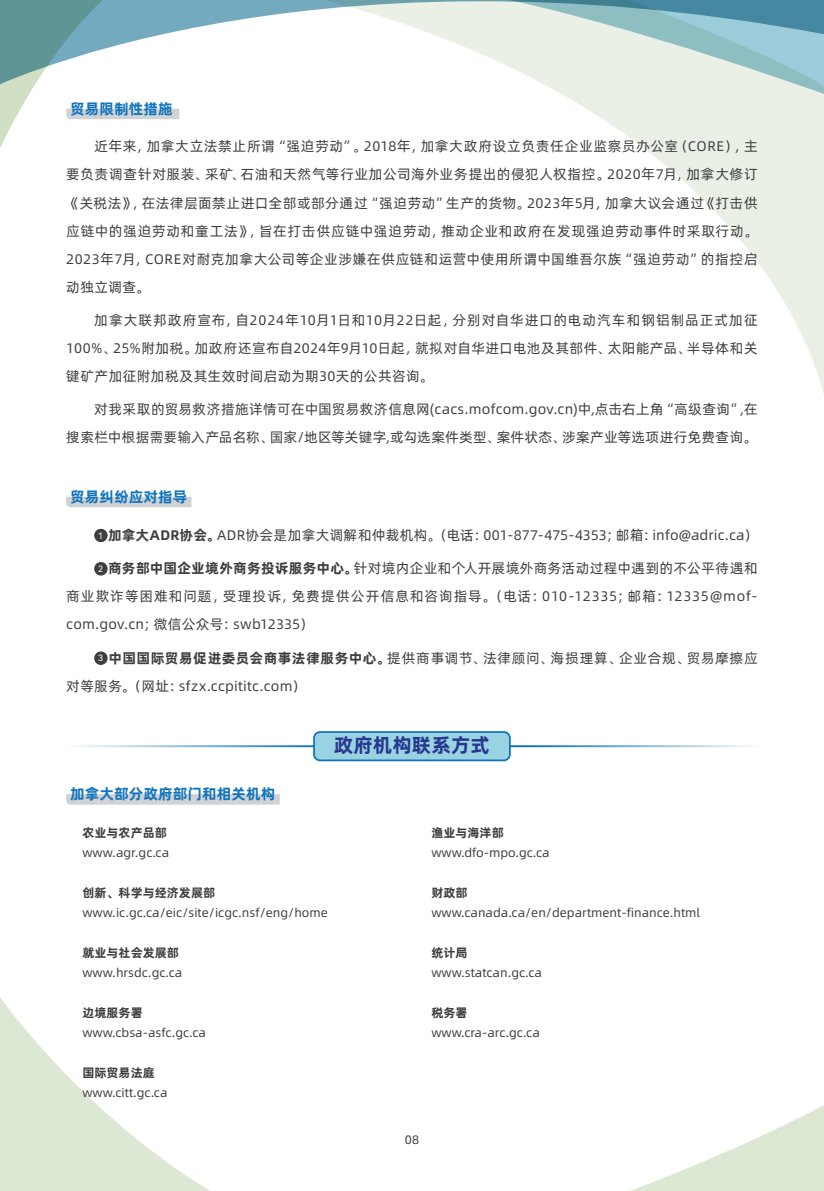
<style>
.page{position:relative;width:824px;height:1191px;background:#fff}
.page>*{position:absolute;margin:0;border:0;box-sizing:border-box;transform-origin:0 0}
.t1{font:700 19.78px "Alibaba Pu Hui Ti";color:#283890}
.t2{font:700 14.88px "Alibaba Pu Hui Ti";color:#1074bc}
.t3{font:13.83px/28px "Alibaba Pu Hui Ti";letter-spacing:.025em;color:#3e3e3f;text-align:justify}
.t4{font:12.25px "Alibaba Pu Hui Ti";color:#3e3e3f}
.t5{font:700 12.25px "Alibaba Pu Hui Ti";color:#3e3e3f}
.t6{font:8.75px "Harmony OS Sans SC";color:#fff}
.s1{font-weight:700}
</style>
<div class="page">
<svg style="left:0;top:997px;width:210px;height:194px"></svg>
<svg style="left:630px;top:1106px;width:193px;height:85px"></svg>
<svg style="left:562px;top:94px;width:261px;height:297px"></svg>
<svg style="left:557px;top:91px;width:266px;height:3px"></svg>
<svg style="left:179px;top:0;width:644px;height:91px"></svg>
<svg style="left:0;top:0;width:179px;height:148px"></svg>
<svg style="left:66px;top:497px;width:125px;height:10px"></svg>
<div style="left:314px;top:732px;width:196px;height:28px;background:#99d3e2;border-radius:6px"></div>
<div style="left:313px;top:731px;width:197px;height:30px;border:2px solid #1074bc;border-radius:6px"></div>
<div style="left:66px;top:794px;width:214px;height:10px;background:#d1d2d4"></div>
<div style="left:94px;top:529px;width:13px;height:13px;background:#3e3e3f;border-radius:50%"></div>
<div style="left:94px;top:562px;width:13px;height:13px;background:#3e3e3f;border-radius:50%"></div>
<div style="left:94px;top:651px;width:13px;height:13px;background:#3e3e3f;border-radius:50%"></div>
<p class="t2" style="left:70px;top:97px;width:104px">贸易限制性措施</p>
<p class="t3" style="left:66px;top:132px;width:693px;text-indent:28px">近年来，加拿大立法禁止所谓“强迫劳动”。2018年，加拿大政府设立负责任企业监察员办公室（CORE），主要负责调查针对服装、采矿、石油和天然气等行业加公司海外业务提出的侵犯人权指控。2020年7月，加拿大修订《关税法》，在法律层面禁止进口全部或部分通过“强迫劳动”生产的货物。2023年5月，加拿大议会通过《打击供应链中的强迫劳动和童工法》，旨在打击供应链中强迫劳动，推动企业和政府在发现强迫劳动事件时采取行动。2023年7月，CORE对耐克加拿大公司等企业涉嫌在供应链和运营中使用所谓中国维吾尔族“强迫劳动”的指控启动独立调查。</p>
<p class="t3" style="left:66px;top:305px;width:693px;text-indent:28px">加拿大联邦政府宣布，自2024年10月1日和10月22日起，分别对自华进口的电动汽车和钢铝制品正式加征100%、25%附加税。加政府还宣布自2024年9月10日起，就拟对自华进口电池及其部件、太阳能产品、半导体和关键矿产加征附加税及其生效时间启动为期30天的公共咨询。</p>
<p class="t3" style="left:66px;top:394px;width:693px;text-align:right">对我采取的贸易救济措施详情可在中国贸易救济信息网(cacs.mofcom.gov.cn)中,点击右上角“高级查询”,在<br>搜索栏中根据需要输入产品名称、国家/地区等关键字,或勾选案件类型、案件状态、涉案产业等选项进行免费查询。</p>
<p class="t2" style="left:70px;top:485px;width:119px">贸易纠纷应对指导</p>
<p class="t3" style="left:94px;top:520px;width:664px">①<span class="s1">加拿大ADR协会。</span>ADR协会是加拿大调解和仲裁机构。（电话：001-877-475-4353；邮箱：info@adric.ca）</p>
<p class="t3" style="left:66px;top:553px;width:693px;text-indent:28px">②<span class="s1">商务部中国企业境外商务投诉服务中心。</span>针对境内企业和个人开展境外商务活动过程中遇到的不公平待遇和商业欺诈等困难和问题，受理投诉，免费提供公开信息和咨询指导。（电话：010-12335；邮箱：12335@mof&shy;com.gov.cn；微信公众号：swb12335）</p>
<p class="t3" style="left:66px;top:643px;width:693px;text-indent:28px">③<span class="s1">中国国际贸易促进委员会商事法律服务中心。</span>提供商事调节、法律顾问、海损理算、企业合规、贸易摩擦应对等服务。（网址：sfzx.ccpititc.com）</p>
<p class="t6" style="left:98px;top:529px;width:6px">1</p>
<p class="t6" style="left:98px;top:563px;width:6px">2</p>
<p class="t6" style="left:98px;top:652px;width:6px">3</p>
<p class="t2" style="left:70px;top:782px;width:207px">加拿大部分政府部门和相关机构</p>
<h1 class="t1" style="left:334px;top:729px;width:158px">政府机构联系方式</h1>
<p class="t5" style="left:82px;top:823px;width:86px">农业与农产品部</p>
<p class="t4" style="left:82px;top:843px;width:88px">www.agr.gc.ca</p>
<p class="t5" style="left:82px;top:883px;width:134px">创新、科学与经济发展部</p>
<p class="t4" style="left:82px;top:903px;width:247px">www.ic.gc.ca/eic/site/icgc.nsf/eng/home</p>
<p class="t5" style="left:82px;top:943px;width:98px">就业与社会发展部</p>
<p class="t4" style="left:82px;top:963px;width:101px">www.hrsdc.gc.ca</p>
<p class="t5" style="left:82px;top:1002px;width:62px">边境服务署</p>
<p class="t4" style="left:82px;top:1023px;width:125px">www.cbsa-asfc.gc.ca</p>
<p class="t5" style="left:82px;top:1062px;width:74px">国际贸易法庭</p>
<p class="t4" style="left:82px;top:1083px;width:87px">www.citt.gc.ca</p>
<p class="t5" style="left:431px;top:823px;width:74px">渔业与海洋部</p>
<p class="t4" style="left:431px;top:843px;width:120px">www.dfo-mpo.gc.ca</p>
<p class="t5" style="left:431px;top:883px;width:38px">财政部</p>
<p class="t4" style="left:431px;top:903px;width:270px">www.canada.ca/en/department-finance.html</p>
<p class="t5" style="left:431px;top:943px;width:38px">统计局</p>
<p class="t4" style="left:431px;top:963px;width:112px">www.statcan.gc.ca</p>
<p class="t5" style="left:431px;top:1002px;width:38px">税务署</p>
<p class="t4" style="left:431px;top:1023px;width:110px">www.cra-arc.gc.ca</p>
<p class="t4" style="left:405px;top:1130px;width:16px">08</p>
</div>
